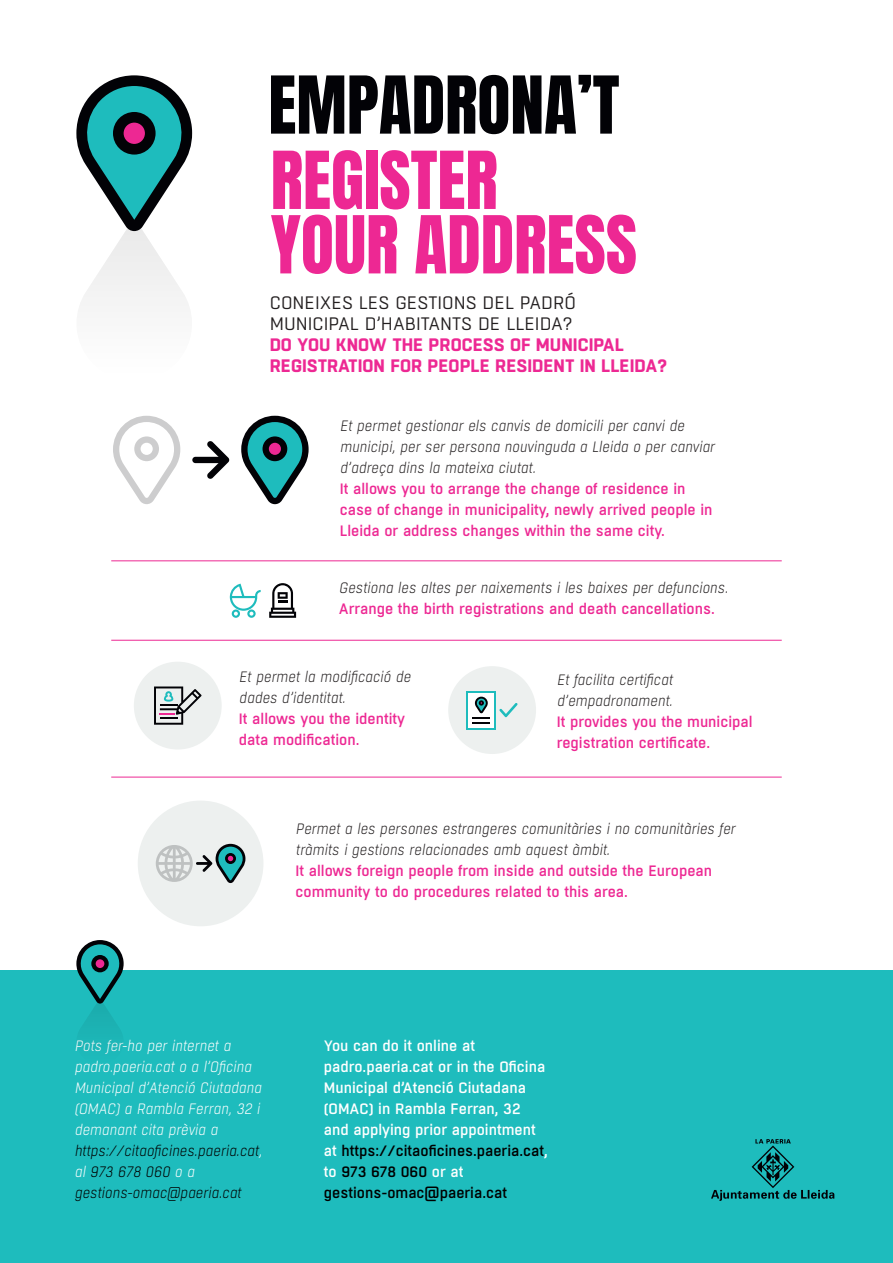
<style>
.page{position:relative;width:893px;height:1263px;background:#fff}
.page>*{position:absolute;margin:0;border:0;box-sizing:border-box;transform-origin:0 0}
.t1{font:700 18px/21px "Boxed";color:#ed2893}
.t2{font:18px/21px "Boxed";color:#231f20}
.t3{font:500 15px/21px "Boxed";color:#ed2893}
.t4{font:italic 300 15px/21px "Boxed";color:#231f20}
.t5{font:500 15px/21px "Boxed";color:#fff}
.t6{font:italic 300 15px/21px "Boxed";color:#fff}
.s1{color:#000}
</style>
<div class="page">
<div style="left:0;top:970px;width:893px;height:293px;background:#1ebcbd"></div>
<svg style="left:241px;top:416px;width:68px;height:88px"></svg>
<div style="left:263px;top:436px;width:24px;height:25px;background:#020206;border-radius:50%"></div>
<div style="left:269px;top:443px;width:12px;height:12px;background:#ed2893;border-radius:50%"></div>
<svg style="left:113px;top:416px;width:67px;height:88px"></svg>
<div style="left:192px;top:457px;width:35px;height:6px;background:#020206;border-radius:3px"></div>
<svg style="left:207px;top:441px;width:23px;height:38px"></svg>
<div style="left:448px;top:666px;width:88px;height:88px;background:#edf0ef;border-radius:50%"></div>
<div style="left:134px;top:662px;width:88px;height:87px;background:#edf0ef;border-radius:50%"></div>
<svg style="left:154px;top:686px;width:47px;height:39px"></svg>
<svg style="left:499px;top:703px;width:19px;height:14px"></svg>
<svg style="left:467px;top:691px;width:29px;height:38px"></svg>
<div style="left:469px;top:693px;width:25px;height:34px;background:#fff"></div>
<svg style="left:473px;top:697px;width:17px;height:26px"></svg>
<svg style="left:230px;top:584px;width:31px;height:34px"></svg>
<svg style="left:269px;top:583px;width:27px;height:35px"></svg>
<svg style="left:76px;top:75px;width:116px;height:231px"></svg>
<div style="left:113px;top:112px;width:43px;height:43px;background:#020206;border-radius:50%"></div>
<div style="left:124px;top:123px;width:21px;height:21px;background:#ed2893;border-radius:50%"></div>
<svg style="left:76px;top:940px;width:48px;height:86px"></svg>
<div style="left:91px;top:955px;width:18px;height:17px;background:#020206;border-radius:50%"></div>
<div style="left:96px;top:959px;width:8px;height:9px;background:#ed2893;border-radius:50%"></div>
<svg style="left:271px;top:75px;width:348px;height:59px"></svg>
<div style="left:138px;top:800px;width:125px;height:126px;background:#edf0ef;border-radius:50%"></div>
<svg style="left:156px;top:844px;width:89px;height:39px"></svg>
<hr style="left:111px;top:560px;width:671px;height:1px;background:#ed2893">
<hr style="left:111px;top:640px;width:671px;height:1px;background:#ed2893">
<hr style="left:111px;top:777px;width:671px;height:1px;background:#ed2893">
<svg style="left:711px;top:1139px;width:123px;height:62px"></svg>
<svg style="left:273px;top:150px;width:89px;height:59px"></svg>
<div style="left:366px;top:151px;width:11px;height:58px;background:#ed2893"></div>
<svg style="left:381px;top:150px;width:115px;height:59px"></svg>
<svg style="left:271px;top:215px;width:126px;height:59px"></svg>
<svg style="left:415px;top:215px;width:221px;height:59px"></svg>
<p class="t2" style="left:270px;top:292px;width:308px">CONEIXES LES GESTIONS DEL PADRÓ<br>MUNICIPAL D’HABITANTS DE LLEIDA?</p>
<p class="t1" style="left:270px;top:335px;width:399px">DO YOU KNOW THE PROCESS OF MUNICIPAL<br>REGISTRATION FOR PEOPLE RESIDENT IN LLEIDA?</p>
<p class="t4" style="left:340px;top:415px;width:376px">Et permet gestionar els canvis de domicili per canvi de municipi, per ser persona nouvinguda a Lleida o per canviar d’adreça dins la mateixa ciutat.</p>
<p class="t3" style="left:340px;top:479px;width:374px">It allows you to arrange the change of residence in case of change in municipality, newly arrived people in<br>Lleida or address changes within the same city.</p>
<p class="t4" style="left:339px;top:578px;width:390px">Gestiona les altes per naixements i les baixes per defuncions.</p>
<p class="t3" style="left:339px;top:599px;width:377px">Arrange the birth registrations and death cancellations.</p>
<p class="t4" style="left:239px;top:667px;width:173px">Et permet la modificació de dades d’identitat.</p>
<p class="t3" style="left:239px;top:709px;width:168px">It allows you the identity data modification.</p>
<p class="t4" style="left:557px;top:669px;width:117px">Et facilita certificat d’empadronament.</p>
<p class="t3" style="left:557px;top:711px;width:197px">It provides you the municipal registration certificate.</p>
<p class="t4" style="left:295px;top:818px;width:441px">Permet a les persones estrangeres comunitàries i no comunitàries fer tràmits i gestions relacionades amb aquest àmbit.</p>
<p class="t3" style="left:295px;top:861px;width:418px">It allows foreign people from inside and outside the European community to do procedures related to this area.</p>
<p class="t6" style="left:74px;top:1036px;width:189px">Pots fer-ho per internet a padro.paeria.cat o a l’Oficina<br>Municipal d’Atenció Ciutadana (OMAC) a Rambla Ferran, 32 i demanant cita prèvia a <span class="s1">https://citaoficines.paeria.cat</span>, al <span class="s1">973 678 060</span> o a <span class="s1">gestions-omac@paeria.cat</span></p>
<p class="t5" style="left:324px;top:1036px;width:225px">You can do it online at padro.paeria.cat or in the Oficina<br>Municipal d’Atenció Ciutadana (OMAC) in Rambla Ferran, 32 and applying prior appointment at <span class="s1">https://citaoficines.paeria.cat</span>, to <span class="s1">973 678 060</span> or at <span class="s1">gestions-omac@paeria.cat</span></p>
</div>
